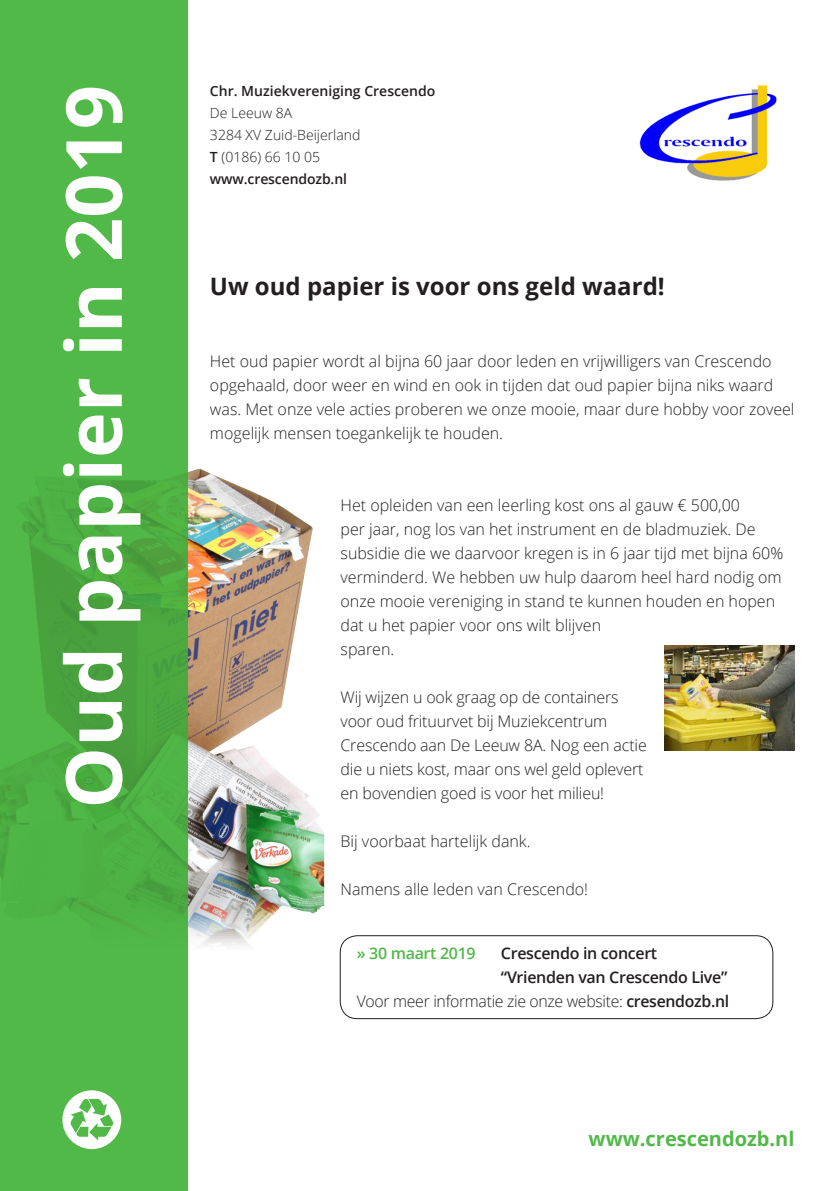
<style>
.page{position:relative;width:840px;height:1191px;background:#fff}
.page>*{position:absolute;margin:0;border:0;box-sizing:border-box;transform-origin:0 0}
.t1{font:700 77.6px "Open Sans";color:#fff}
.t2{font:700 24px "Open Sans";color:#231f20}
.t3{font:700 20px "Open Sans";color:#51b948}
.t4{font:300 16px/24px "Open Sans";color:#231f20}
.t5{font:300 16px "Open Sans";letter-spacing:-.02em;color:#231f20}
.t6{font:600 16px "Open Sans";letter-spacing:-.02em;color:#231f20}
.t7{font:600 16px "Open Sans";letter-spacing:-.02em;color:#51b948}
.t8{font:600 14px "Open Sans";color:#231f20}
.t9{font:300 14px "Open Sans";color:#231f20}
.s1{font-weight:600}
</style>
<div class="page">
<img style="left:187px;top:468px;width:137px;height:482px">
<svg style="left:0;top:0;width:187px;height:1191px;background:#4fb445"></svg>
<div style="left:62px;top:1090px;width:59px;height:59px;background:#fff;border-radius:50%"></div>
<svg style="left:70px;top:1098px;width:43px;height:42px"></svg>
<img style="left:639px;top:85px;width:138px;height:96px">
<img style="left:664px;top:645px;width:130px;height:106px">
<div style="left:339px;top:935px;width:434px;height:84px;border:1px solid #231f20;border-radius:17px"></div>
<p class="t1" style="left:39px;top:808px;width:725px;rotate:-90deg">Oud papier in 2019</p>
<p class="t8" style="left:210px;top:81px;width:227px">Chr. Muziekvereniging Crescendo</p>
<p class="t9" style="left:210px;top:103px;width:84px">De Leeuw 8A</p>
<p class="t9" style="left:210px;top:125px;width:152px">3284 XV Zuid-Beijerland</p>
<p class="t9" style="left:210px;top:147px;width:112px"><span class="s1">T</span> (0186) 66 10 05</p>
<p class="t8" style="left:210px;top:169px;width:138px">www.crescendozb.nl</p>
<p class="t2" style="left:210px;top:269px;width:456px">Uw oud papier is voor ons geld waard!</p>
<p class="t4" style="left:210px;top:349px;width:585px">Het oud papier wordt al bijna 60 jaar door leden en vrijwilligers van Crescendo opgehaald, door weer en wind en ook in tijden dat oud papier bijna niks waard was. Met onze vele acties proberen we onze mooie, maar dure hobby voor zoveel mogelijk mensen toegankelijk te houden.</p>
<p class="t4" style="left:340px;top:493px;width:444px">Het opleiden van een leerling kost ons al gauw € 500,00<br>per jaar, nog los van het instrument en de bladmuziek. De subsidie die we daarvoor kregen is in 6 jaar tijd met bijna 60% verminderd. We hebben uw hulp daarom heel hard nodig om onze mooie vereniging in stand te kunnen houden en hopen dat u het papier voor ons wilt blijven<br>sparen.</p>
<p class="t4" style="left:340px;top:685px;width:307px">Wij wijzen u ook graag op de containers voor oud frituurvet bij Muziekcentrum Crescendo aan De Leeuw 8A. Nog een actie die u niets kost, maar ons wel geld oplevert en bovendien goed is voor het milieu!</p>
<p class="t4" style="left:340px;top:829px;width:191px">Bij voorbaat hartelijk dank.</p>
<p class="t4" style="left:340px;top:877px;width:249px">Namens alle leden van Crescendo!</p>
<p class="t7" style="left:356px;top:942px;width:120px">» 30 maart 2019</p>
<p class="t6" style="left:500px;top:942px;width:158px">Crescendo in concert</p>
<p class="t6" style="left:500px;top:966px;width:228px">“Vrienden van Crescendo Live”</p>
<p class="t5" style="left:356px;top:990px;width:374px">Voor meer informatie zie onze website: <span class="s1">cresendozb.nl</span></p>
<p class="t3" style="left:588px;top:1124px;width:207px">www.crescendozb.nl</p>
</div>
